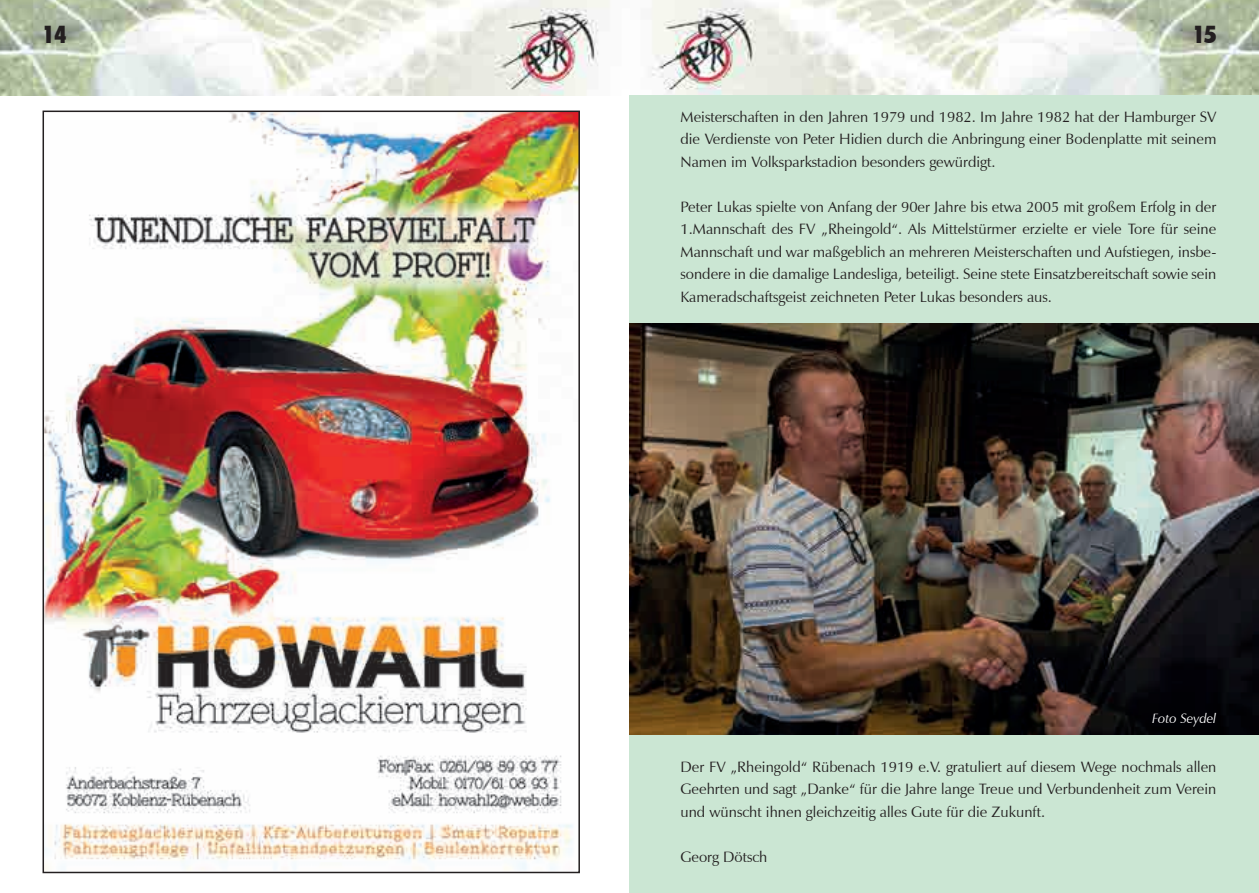
<style>
.page{position:relative;width:1259px;height:893px;background:#fff}
.page>*{position:absolute;margin:0;border:0;box-sizing:border-box;transform-origin:0 0}
.t1{font:900 condensed 24px "Futura BT";color:#231f20}
.t2{font:15px/22.5px "Zapf Humanist 601 BT";color:#231f20;text-align:justify}
.t3{font:italic 13.5px "Zapf Humanist 601 BT";color:#fff}
</style>
<div class="page">
<img style="left:0;top:0;width:1259px;height:96px">
<div style="left:629px;top:96px;width:630px;height:797px;background:#cbe6d3"></div>
<img style="left:46px;top:114px;width:531px;height:756px">
<img style="left:629px;top:323px;width:630px;height:412px">
<h1 class="t1" style="left:43px;top:20px;width:25px">14</h1>
<h1 class="t1" style="left:1192px;top:20px;width:25px">15</h1>
<p class="t2" style="left:680px;top:106px;width:537px">Meisterschaften in den Jahren 1979 und 1982. Im Jahre 1982 hat der Hamburger SV die Verdienste von Peter Hidien durch die Anbringung einer Bodenplatte mit seinem Namen im Volksparkstadion besonders gewürdigt.</p>
<p class="t2" style="left:680px;top:196px;width:537px">Peter Lukas spielte von Anfang der 90er Jahre bis etwa 2005 mit großem Erfolg in der 1.Mannschaft des FV „Rheingold“. Als Mittelstürmer erzielte er viele Tore für seine Mannschaft und war maßgeblich an mehreren Meisterschaften und Aufstiegen, insbe&shy;sondere in die damalige Landesliga, beteiligt. Seine stete Einsatzbereitschaft sowie sein Kameradschaftsgeist zeichneten Peter Lukas besonders aus.</p>
<p class="t3" style="left:1152px;top:711px;width:66px">Foto Seydel</p>
<p class="t2" style="left:680px;top:755px;width:537px">Der FV „Rheingold“ Rübenach 1919 e.V. gratuliert auf diesem Wege nochmals allen Geehrten und sagt „Danke“ für die Jahre lange Treue und Verbundenheit zum Verein und wünscht ihnen gleichzeitig alles Gute für die Zukunft.</p>
<p class="t2" style="left:680px;top:845px;width:88px">Georg Dötsch</p>
</div>
